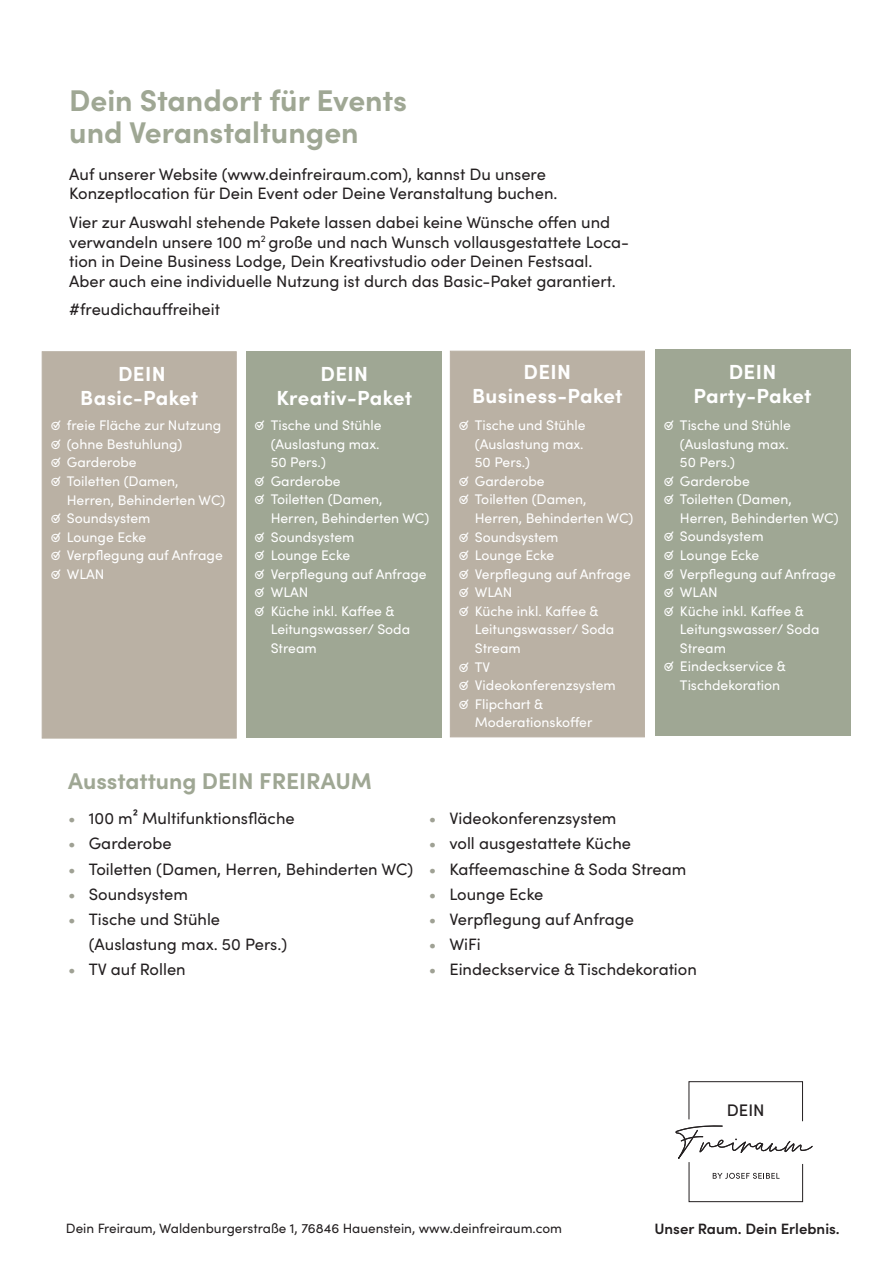
<style>
.page{position:relative;width:893px;height:1263px;background:#fff}
.page>*{position:absolute;margin:0;border:0;box-sizing:border-box;transform-origin:0 0}
.t1{font:700 30px/31.5px "Sofia Pro";color:#9fa794}
.t2{font:700 22.8px "Sofia Pro";color:#9fa794}
.t3{font:700 20.4px/24.5px "Sofia Pro";letter-spacing:.02em;color:#fff;text-align:center}
.t4{font:500 16.8px "Sofia Pro";color:#231f20}
.t5{font:16.5px/19.8px "Sofia Pro";color:#231f20}
.t6{font:600 15px "Sofia Pro";color:#231f20}
.t7{font:13.95px/18.6px "Sofia Pro";color:#fff}
.t8{font:13.5px "Sofia Pro";color:#231f20}
.s1{color:#9fa194}
</style>
<div class="page">
<div style="left:247px;top:352px;width:195px;height:386px;background:#9fa794"></div>
<div style="left:450px;top:351px;width:195px;height:386px;background:#bab1a4"></div>
<div style="left:42px;top:351px;width:195px;height:387px;background:#bab1a4;border:1px solid #bab1a4"></div>
<div style="left:655px;top:349px;width:195px;height:387px;background:#9fa794"></div>
<svg style="left:675px;top:1081px;width:138px;height:121px"></svg>
<h1 class="t1" style="left:69px;top:83px;width:339px">Dein Standort für Events und Veranstaltungen</h1>
<p class="t5" style="left:69px;top:163px;width:490px">Auf unserer Website (www.deinfreiraum.com), kannst Du unsere<br>Konzeptlocation für Dein Event oder Deine Veranstaltung buchen.</p>
<p class="t5" style="left:69px;top:211px;width:561px">Vier zur Auswahl stehende Pakete lassen dabei keine Wünsche offen und verwandeln unsere 100 m<sup>2</sup> große und nach Wunsch vollausgestattete Loca&shy;tion in Deine Business Lodge, Dein Kreativstudio oder Deinen Festsaal.<br>Aber auch eine individuelle Nutzung ist durch das Basic-Paket garantiert.</p>
<p class="t5" style="left:69px;top:299px;width:152px">#freudichauffreiheit</p>
<h3 class="t3" style="left:80px;top:360px;width:119px">DEIN<br>Basic-Paket</h3>
<h3 class="t3" style="left:694px;top:357px;width:119px">DEIN<br>Party-Paket</h3>
<p class="t7" style="left:51px;top:415px;width:172px">☑ freie Fläche zur Nutzung</p>
<p class="t7" style="left:51px;top:434px;width:133px">☑ (ohne Bestuhlung)</p>
<p class="t7" style="left:51px;top:452px;width:87px">☑ Garderobe</p>
<p class="t7" style="left:67px;top:471px;width:160px;text-indent:-16px">☑ Toiletten (Damen,<br>Herren, Behinderten WC)</p>
<p class="t7" style="left:51px;top:508px;width:101px">☑ Soundsystem</p>
<p class="t7" style="left:51px;top:527px;width:97px">☑ Lounge Ecke</p>
<p class="t7" style="left:51px;top:545px;width:173px">☑ Verpflegung auf Anfrage</p>
<p class="t7" style="left:51px;top:564px;width:55px">☑ WLAN</p>
<h3 class="t3" style="left:276px;top:360px;width:137px">DEIN<br>Kreativ-Paket</h3>
<h3 class="t3" style="left:472px;top:357px;width:152px">DEIN<br>Business-Paket</h3>
<p class="t7" style="left:680px;top:415px;width:112px;text-indent:-16px">☑ Tische und Stühle (Auslastung max.<br>50 Pers.)</p>
<p class="t7" style="left:664px;top:471px;width:87px">☑ Garderobe</p>
<p class="t7" style="left:680px;top:489px;width:160px;text-indent:-16px">☑ Toiletten (Damen,<br>Herren, Behinderten WC)</p>
<p class="t7" style="left:664px;top:526px;width:101px">☑ Soundsystem</p>
<p class="t7" style="left:664px;top:545px;width:97px">☑ Lounge Ecke</p>
<p class="t7" style="left:664px;top:564px;width:173px">☑ Verpflegung auf Anfrage</p>
<p class="t7" style="left:664px;top:582px;width:55px">☑ WLAN</p>
<p class="t7" style="left:680px;top:601px;width:141px;text-indent:-16px">☑ Küche inkl. Kaffee &amp;<br>Leitungswasser/ Soda<br>Stream</p>
<p class="t7" style="left:680px;top:656px;width:107px;text-indent:-16px">☑ Eindeckservice &amp;<br>Tischdekoration</p>
<p class="t7" style="left:475px;top:415px;width:112px;text-indent:-16px">☑ Tische und Stühle (Auslastung max.<br>50 Pers.)</p>
<p class="t7" style="left:459px;top:471px;width:87px">☑ Garderobe</p>
<p class="t7" style="left:475px;top:489px;width:160px;text-indent:-16px">☑ Toiletten (Damen,<br>Herren, Behinderten WC)</p>
<p class="t7" style="left:459px;top:527px;width:101px">☑ Soundsystem</p>
<p class="t7" style="left:459px;top:545px;width:97px">☑ Lounge Ecke</p>
<p class="t7" style="left:459px;top:564px;width:173px">☑ Verpflegung auf Anfrage</p>
<p class="t7" style="left:459px;top:582px;width:55px">☑ WLAN</p>
<p class="t7" style="left:475px;top:601px;width:141px;text-indent:-16px">☑ Küche inkl. Kaffee &amp;<br>Leitungswasser/ Soda<br>Stream</p>
<p class="t7" style="left:459px;top:657px;width:33px">☑ TV</p>
<p class="t7" style="left:459px;top:675px;width:158px">☑ Videokonferenzsystem</p>
<p class="t7" style="left:475px;top:694px;width:119px;text-indent:-16px">☑ Flipchart &amp;<br>Moderationskoffer</p>
<p class="t7" style="left:271px;top:415px;width:112px;text-indent:-16px">☑ Tische und Stühle (Auslastung max.<br>50 Pers.)</p>
<p class="t7" style="left:255px;top:471px;width:87px">☑ Garderobe</p>
<p class="t7" style="left:271px;top:489px;width:160px;text-indent:-16px">☑ Toiletten (Damen,<br>Herren, Behinderten WC)</p>
<p class="t7" style="left:255px;top:527px;width:101px">☑ Soundsystem</p>
<p class="t7" style="left:255px;top:545px;width:97px">☑ Lounge Ecke</p>
<p class="t7" style="left:255px;top:564px;width:173px">☑ Verpflegung auf Anfrage</p>
<p class="t7" style="left:255px;top:582px;width:55px">☑ WLAN</p>
<p class="t7" style="left:271px;top:601px;width:141px;text-indent:-16px">☑ Küche inkl. Kaffee &amp;<br>Leitungswasser/ Soda<br>Stream</p>
<h2 class="t2" style="left:68px;top:764px;width:305px">Ausstattung DEIN FREIRAUM</h2>
<p class="t5" style="left:68px;top:808px;width:228px"><span class="s1">•</span> 100 m² Multifunktionsfläche</p>
<p class="t5" style="left:68px;top:833px;width:105px"><span class="s1">•</span> Garderobe</p>
<p class="t5" style="left:68px;top:858px;width:347px"><span class="s1">•</span> Toiletten (Damen, Herren, Behinderten WC)</p>
<p class="t5" style="left:68px;top:883px;width:121px"><span class="s1">•</span> Soundsystem</p>
<p class="t5" style="left:89px;top:905px;width:200px;line-height:25px;text-indent:-21px"><span class="s1">•</span> Tische und Stühle (Auslastung max. 50 Pers.)</p>
<p class="t5" style="left:68px;top:958px;width:119px"><span class="s1">•</span> TV auf Rollen</p>
<p class="t5" style="left:429px;top:808px;width:189px"><span class="s1">•</span> Videokonferenzsystem</p>
<p class="t5" style="left:429px;top:833px;width:204px"><span class="s1">•</span> voll ausgestattete Küche</p>
<p class="t5" style="left:429px;top:858px;width:259px"><span class="s1">•</span> Kaffeemaschine &amp; Soda Stream</p>
<p class="t5" style="left:429px;top:883px;width:116px"><span class="s1">•</span> Lounge Ecke</p>
<p class="t5" style="left:429px;top:908px;width:207px"><span class="s1">•</span> Verpflegung auf Anfrage</p>
<p class="t5" style="left:429px;top:933px;width:54px"><span class="s1">•</span> WiFi</p>
<p class="t5" style="left:429px;top:958px;width:270px"><span class="s1">•</span> Eindeckservice &amp; Tischdekoration</p>
<p class="t4" style="left:727px;top:1098px;width:39px">DEIN</p>
<p class="t8" style="left:66px;top:1218px;width:498px">Dein Freiraum, Waldenburgerstraße 1, 76846 Hauenstein, www.deinfreiraum.com</p>
<p class="t6" style="left:654px;top:1217px;width:187px">Unser Raum. Dein Erlebnis.</p>
</div>
